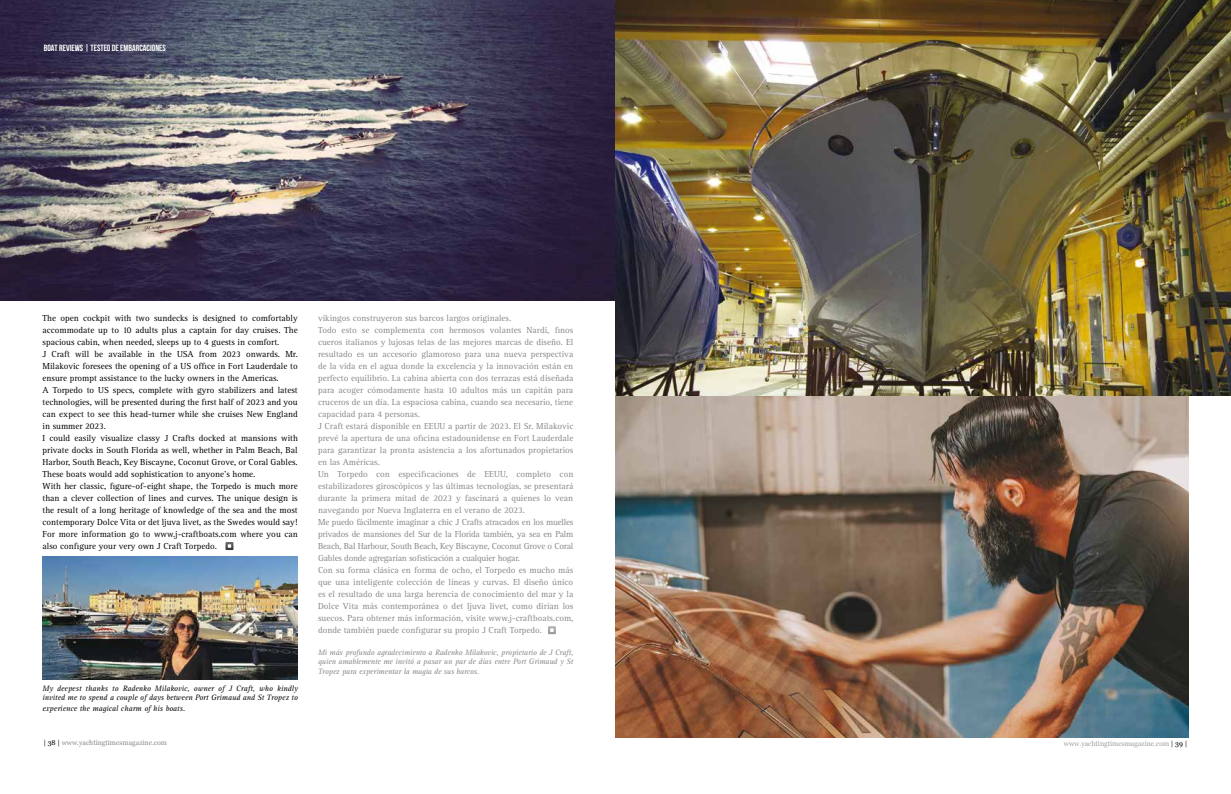
<style>
.page{position:relative;width:1231px;height:794px;background:#fff}
.page>*{position:absolute;margin:0;border:0;box-sizing:border-box;transform-origin:0 0}
.t1{font:9px/12px "Rotis Serif";color:#87888a}
.t2{font:9px/12px "Rotis Serif";color:#000}
.t3{font:700 9px "Bebas Neue";color:#fff}
.t4{font:italic 8px/9.6px "Rotis Serif";letter-spacing:-.015em;color:#87888a;text-align:justify}
.t5{font:italic 8px/9.6px "Rotis Serif";color:#000}
.t6{font:7px "Georgia";color:#87888a}
.t7{font:7px "Georgia";color:#9c9e9f}
.s1{color:#000}
</style>
<div class="page">
<img style="left:42px;top:556px;width:256px;height:123px">
<img style="left:0;top:0;width:615px;height:300px">
<img style="left:615px;top:395px;width:573px;height:342px">
<img style="left:615px;top:0;width:615px;height:395px">
<svg style="left:225px;top:542px;width:8px;height:8px"></svg>
<svg style="left:548px;top:626px;width:8px;height:8px"></svg>
<p class="t3" style="left:44px;top:43px;width:124px">BOAT REVIEWS | TESTEO DE EMBARCACIONES</p>
<p class="t2" style="left:43px;top:312px;width:257px">The open cockpit with two sundecks is designed to comfortably accommodate up to 10 adults plus a captain for day cruises. The spacious cabin, when needed, sleeps up to 4 guests in comfort.<br>J Craft will be available in the USA from 2023 onwards. Mr.<br>Milakovic foresees the opening of a US office in Fort Lauderdale to ensure prompt assistance to the lucky owners in the Americas.<br>A Torpedo to US specs, complete with gyro stabilizers and latest technologies, will be presented during the first half of 2023 and you can expect to see this head-turner while she cruises New England in summer 2023.<br>I could easily visualize classy J Crafts docked at mansions with private docks in South Florida as well, whether in Palm Beach, Bal Harbor, South Beach, Key Biscayne, Coconut Grove, or Coral Gables.<br>These boats would add sophistication to anyone’s home.<br>With her classic, figure-of-eight shape, the Torpedo is much more than a clever collection of lines and curves. The unique design is the result of a long heritage of knowledge of the sea and the most contemporary Dolce Vita or det ljuva livet, as the Swedes would say!<br>For more information go to www.j-craftboats.com where you can also configure your very own J Craft Torpedo.</p>
<p class="t5" style="left:43px;top:683px;width:257px">My deepest thanks to Radenko Milakovic, owner of J Craft, who kindly invited me to spend a couple of days between Port Grimaud and St Tropez to</p>
<p class="t5" style="left:43px;top:704px;width:144px">experience the magical charm of his boats.</p>
<p class="t6" style="left:43px;top:737px;width:125px"><span class="s1">| 38 |</span> www.yachtingtimesmagazine.com</p>
<p class="t1" style="left:318px;top:312px;width:257px">vikingos construyeron sus barcos largos originales.<br>Todo esto se complementa con hermosos volantes Nardi, finos cueros italianos y lujosas telas de las mejores marcas de diseño. El resultado es un accesorio glamoroso para una nueva perspectiva de la vida en el agua donde la excelencia y la innovación están en perfecto equilibrio. La cabina abierta con dos terrazas está diseñada para acoger cómodamente hasta 10 adultos más un capitán para cruceros de un día. La espaciosa cabina, cuando sea necesario, tiene capacidad para 4 personas.<br>J Craft estará disponible en EEUU a partir de 2023. El Sr. Milakovic prevé la apertura de una oficina estadounidense en Fort Lauderdale para garantizar la pronta asistencia a los afortunados propietarios en las Américas.<br>Un Torpedo con especificaciones de EEUU, completo con estabilizadores giroscópicos y las últimas tecnologías, se presentará durante la primera mitad de 2023 y fascinará a quienes lo vean navegando por Nueva Inglaterra en el verano de 2023.<br>Me puedo fácilmente imaginar a chic J Crafts atracados en los muelles privados de mansiones del Sur de la Florida también, ya sea en Palm Beach, Bal Harbour, South Beach, Key Biscayne, Coconut Grove o Coral Gables donde agregarían sofisticación a cualquier hogar.<br>Con su forma clásica en forma de ocho, el Torpedo es mucho más que una inteligente colección de líneas y curvas. El diseño único es el resultado de una larga herencia de conocimiento del mar y la Dolce Vita más contemporánea o det ljuva livet, como dirían los suecos. Para obtener más información, visite www.j-craftboats.com, donde también puede configurar su propio J Craft Torpedo.</p>
<p class="t4" style="left:318px;top:647px;width:257px">Mi más profundo agradecimiento a Radenko Milakovic, propietario de J Craft, quien amablemente me invitó a pasar un par de días entre Port Grimaud y St Tropez para experimentar la magia de sus barcos.</p>
<p class="t7" style="left:1063px;top:738px;width:125px">www.yachtingtimesmagazine.com <span class="s1">| 39 |</span></p>
</div>
